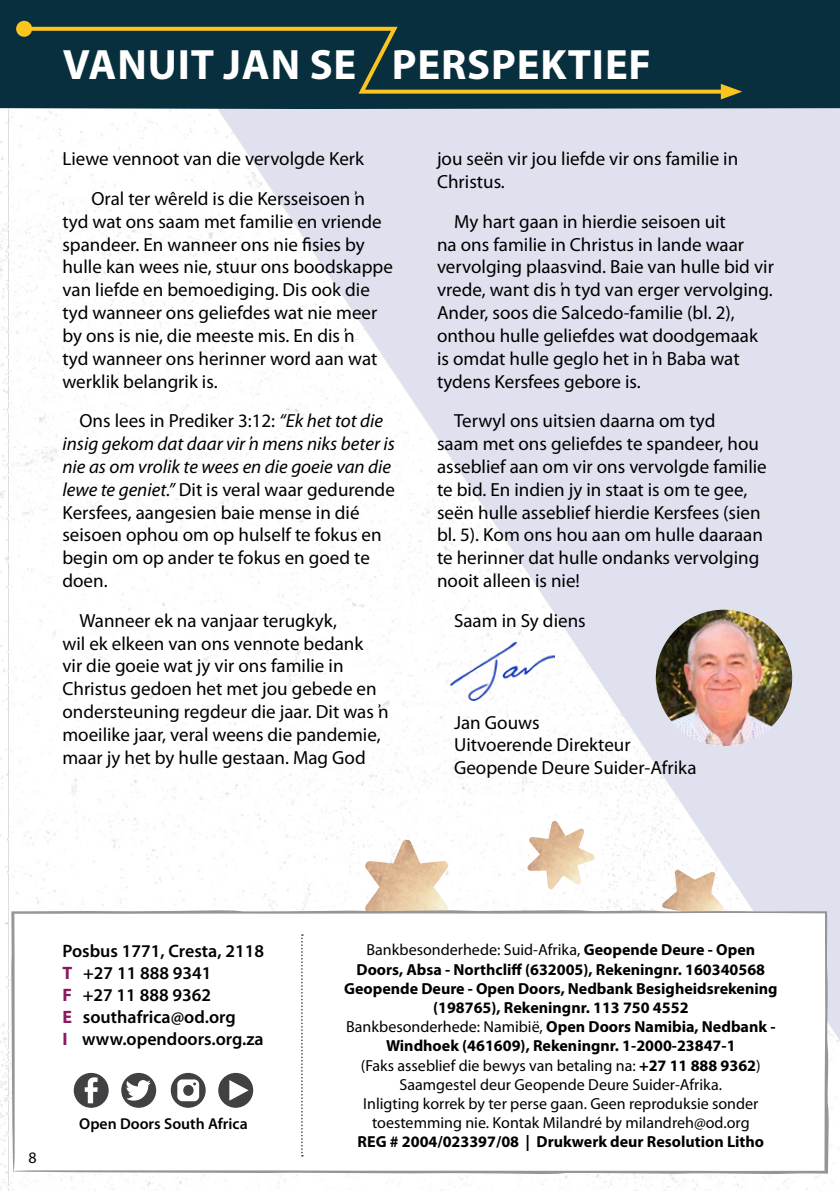
<style>
.page{position:relative;width:840px;height:1191px;background:#fff}
.page>*{position:absolute;margin:0;border:0;box-sizing:border-box;transform-origin:0 0}
.t1{font:700 42.6px "Myriad Pro";letter-spacing:.02em;color:#fff}
.t2{font:19px/22.8px "Myriad Pro";color:#000}
.t3{font:600 18px/22px "Myriad Pro";color:#000}
.t4{font:16px/19.2px "Myriad Pro";color:#000;text-align:center}
.t5{font:700 16px "Myriad Pro";color:#000}
.t6{font:600 15.8px "Myriad Pro";color:#000}
.s1{font-style:italic}
.s2{font-weight:700;color:#891a5e}
.s3{font-weight:700}
</style>
<div class="page">
<img style="left:0;top:109px;width:839px;height:1082px">
<img style="left:363px;top:839px;width:86px;height:71px">
<img style="left:526px;top:821px;width:69px;height:69px">
<img style="left:661px;top:869px;width:63px;height:41px">
<svg style="left:11px;top:911px;width:817px;height:263px"></svg>
<img style="left:655px;top:609px;width:136px;height:137px;border-radius:68px">
<svg style="left:301px;top:934px;width:2px;height:222px"></svg>
<img style="left:450px;top:641px;width:104px;height:59px">
<svg style="left:121px;top:1072px;width:35px;height:35px"></svg>
<svg style="left:74px;top:1072px;width:35px;height:35px"></svg>
<svg style="left:171px;top:1072px;width:34px;height:35px"></svg>
<svg style="left:218px;top:1072px;width:35px;height:35px"></svg>
<div style="left:0;top:0;width:839px;height:109px;background:#082f3e"></div>
<svg style="left:20px;top:25px;width:712px;height:71px"></svg>
<div style="left:16px;top:21px;width:16px;height:16px;background:#fcc41f;border-radius:50%"></div>
<svg style="left:720px;top:84px;width:21px;height:15px"></svg>
<h1 class="t1" style="left:63px;top:37px;width:589px">VANUIT JAN SE PERSPEKTIEF</h1>
<p class="t2" style="left:62px;top:139px;width:304px;line-height:39.8px;text-align:right">Liewe vennoot van die vervolgde Kerk<br>Oral ter wêreld is die Kersseisoen ŉ</p>
<p class="t2" style="left:62px;top:210px;width:332px">tyd wat ons saam met familie en vriende spandeer. En wanneer ons nie fisies by hulle kan wees nie, stuur ons boodskappe van liefde en bemoediging. Dis ook die tyd wanneer ons geliefdes wat nie meer by ons is nie, die meeste mis. En dis ŉ<br>tyd wanneer ons herinner word aan wat werklik belangrik is.</p>
<p class="t2" style="left:62px;top:409px;width:334px;text-indent:17px">Ons lees in Prediker 3:12: <span class="s1">“Ek het tot die insig gekom dat daar vir ŉ mens niks beter is nie as om vrolik te wees en die goeie van die lewe te geniet.”</span> Dit is veral waar gedurende Kersfees, aangesien baie mense in dié seisoen ophou om op hulself te fokus en begin om op ander te fokus en goed te doen.</p>
<p class="t2" style="left:62px;top:609px;width:327px;text-indent:17px">Wanneer ek na vanjaar terugkyk,<br>wil ek elkeen van ons vennote bedank<br>vir die goeie wat jy vir ons familie in Christus gedoen het met jou gebede en ondersteuning regdeur die jaar. Dit was ŉ moeilike jaar, veral weens die pandemie, maar jy het by hulle gestaan. Mag God</p>
<p class="t2" style="left:437px;top:147px;width:302px">jou seën vir jou liefde vir ons familie in<br>Christus.</p>
<p class="t2" style="left:437px;top:210px;width:338px;text-indent:17px">My hart gaan in hierdie seisoen uit<br>na ons familie in Christus in lande waar vervolging plaasvind. Baie van hulle bid vir vrede, want dis ŉ tyd van erger vervolging.<br>Ander, soos die Salcedo-familie (bl. 2), onthou hulle geliefdes wat doodgemaak is omdat hulle geglo het in ŉ Baba wat tydens Kersfees gebore is.</p>
<p class="t2" style="left:437px;top:409px;width:331px;text-indent:17px">Terwyl ons uitsien daarna om tyd<br>saam met ons geliefdes te spandeer, hou asseblief aan om vir ons vervolgde familie te bid. En indien jy in staat is om te gee, seën hulle asseblief hierdie Kersfees (sien bl. 5). Kom ons hou aan om hulle daaraan te herinner dat hulle ondanks vervolging nooit alleen is nie!</p>
<p class="t2" style="left:454px;top:609px;width:133px">Saam in Sy diens</p>
<p class="t2" style="left:454px;top:710px;width:244px">Jan Gouws<br>Uitvoerende Direkteur<br>Geopende Deure Suider-Afrika</p>
<p class="t3" style="left:62px;top:939px;width:203px">Posbus 1771, Cresta, 2118<br><span class="s2">T</span> +27 11 888 9341<br><span class="s2">F</span> +27 11 888 9362<br><span class="s2">E</span> southafrica@od.org<br><span class="s2">I</span> www.opendoors.org.za</p>
<p class="t4" style="left:28px;top:1148px;width:10px">8</p>
<p class="t6" style="left:79px;top:1113px;width:170px">Open Doors South Africa</p>
<p class="t4" style="left:344px;top:940px;width:434px">Bankbesonderhede: Suid-Afrika, <span class="s3">Geopende Deure - Open Doors, Absa - Northcliff (632005), Rekeningnr. 160340568<br>Geopende Deure - Open Doors, Nedbank Besigheidsrekening (198765), Rekeningnr. 113 750 4552<br></span>Bankbesonderhede: Namibië, <span class="s3">Open Doors Namibia, Nedbank - Windhoek (461609), Rekeningnr. 1-2000-23847-1<br></span>(Faks asseblief die bewys van betaling na: <span class="s3">+27 11 888 9362</span>)<br>Saamgestel deur Geopende Deure Suider-Afrika.<br>Inligting korrek by ter perse gaan. Geen reproduksie sonder toestemming nie. Kontak Milandré by milandreh@od.org</p>
<p class="t5" style="left:357px;top:1131px;width:407px">REG # 2004/023397/08 | Drukwerk deur Resolution Litho</p>
</div>
